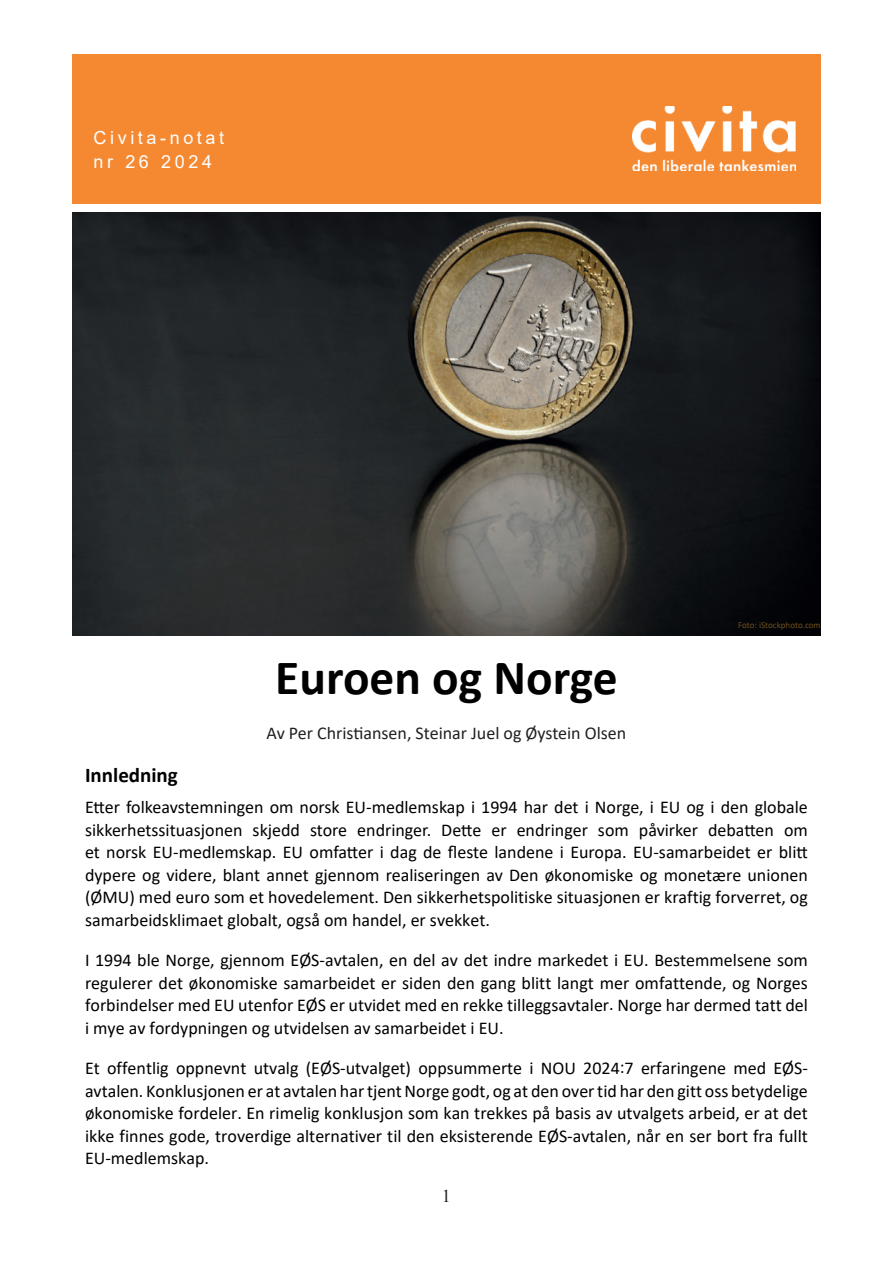
<style>
.page{position:relative;width:893px;height:1263px;background:#fff}
.page>*{position:absolute;margin:0;border:0;box-sizing:border-box;transform-origin:0 0}
.t1{font:700 49.5px "Calibri";color:#000001}
.t2{font:700 21px "Calibri";color:#000001}
.t3{font:18px/22.5px "Calibri";color:#000001;text-align:justify}
.t4{font:18px "Calibri";color:#231f20}
.t5{font:18px/24px "Arial";letter-spacing:.2em;color:#fff}
.t6{font:18px "Times New Roman";color:#231f20}
.t7{font:9px "Calibri";color:#6f5018}
</style>
<div class="page">
<div style="left:72px;top:54px;width:749px;height:44px;background:#f58932"></div>
<div style="left:72px;top:60px;width:749px;height:144px;background:#f58932"></div>
<img style="left:632px;top:106px;width:163px;height:64px">
<img style="left:73px;top:213px;width:748px;height:423px">
<p class="t5" style="left:94px;top:125px;width:132px">Civita-notat nr 26 2024</p>
<h1 class="t1" style="left:275px;top:659px;width:344px">Euroen og Norge</h1>
<p class="t4" style="left:267px;top:721px;width:361px">Av Per Christiansen, Steinar Juel og Øystein Olsen</p>
<p class="t7" style="left:738px;top:618px;width:84px">Foto: iStockphoto.com</p>
<p class="t2" style="left:85px;top:767px;width:94px">Innledning</p>
<p class="t3" style="left:85px;top:795px;width:724px">Etter folkeavstemningen om norsk EU-medlemskap i 1994 har det i Norge, i EU og i den globale sikkerhetssituasjonen skjedd store endringer. Dette er endringer som påvirker debatten om et norsk EU-medlemskap. EU omfatter i dag de fleste landene i Europa. EU-samarbeidet er blitt dypere og videre, blant annet gjennom realiseringen av Den økonomiske og monetære unionen (ØMU) med euro som et hovedelement. Den sikkerhetspolitiske situasjonen er kraftig forverret, og samarbeidsklimaet globalt, også om handel, er svekket.</p>
<p class="t3" style="left:85px;top:948px;width:724px">I 1994 ble Norge, gjennom EØS-avtalen, en del av det indre markedet i EU. Bestemmelsene som regulerer det økonomiske samarbeidet er siden den gang blitt langt mer omfattende, og Norges forbindelser med EU utenfor EØS er utvidet med en rekke tilleggsavtaler. Norge har dermed tatt del i mye av fordypningen og utvidelsen av samarbeidet i EU.</p>
<p class="t3" style="left:85px;top:1056px;width:724px">Et offentlig oppnevnt utvalg (EØS-utvalget) oppsummerte i NOU 2024:7 erfaringene med EØS&shy;avtalen. Konklusjonen er at avtalen har tjent Norge godt, og at den over tid har den gitt oss betydelige økonomiske fordeler. En rimelig konklusjon som kan trekkes på basis av utvalgets arbeid, er at det ikke finnes gode, troverdige alternativer til den eksisterende EØS-avtalen, når en ser bort fra fullt EU-medlemskap.</p>
<p class="t6" style="left:442px;top:1185px;width:10px">1</p>
</div>
